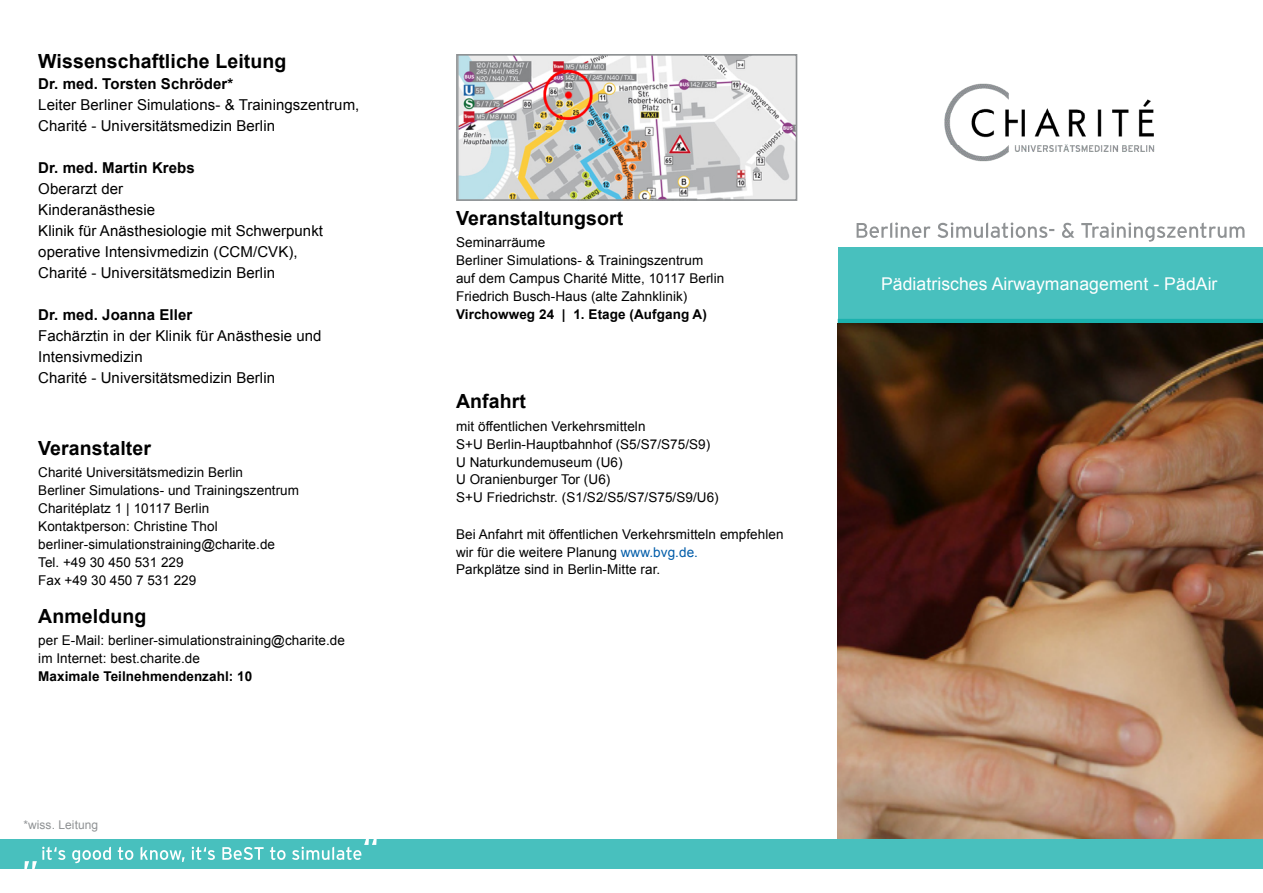
<style>
.page{position:relative;width:1263px;height:893px;background:#fff}
.page>*{position:absolute;margin:0;border:0;box-sizing:border-box;transform-origin:0 0}
.t1{font:700 19.5px "Arial";letter-spacing:.005em;color:#000}
.t2{font:17.55px "Arial";letter-spacing:.005em;color:#fff}
.t3{font:15px/21px "Arial";letter-spacing:.005em;color:#000}
.t4{font:700 15px "Arial";letter-spacing:.005em;color:#000}
.t5{font:13.5px/18px "Arial";letter-spacing:.005em;color:#000}
.t6{font:700 13.5px "Arial";letter-spacing:.005em;color:#000}
.t7{font:12px "Arial";letter-spacing:.005em;color:#8f9294}
.s1{color:#005ca9}
</style>
<div class="page">
<svg style="left:856px;top:222px;width:388px;height:20px"></svg>
<img style="left:944px;top:83px;width:211px;height:79px">
<img style="left:459px;top:57px;width:335px;height:141px">
<div style="left:456px;top:54px;width:341px;height:147px;border:2px solid #8f9294"></div>
<div style="left:838px;top:248px;width:425px;height:73px;background:#48c0be"></div>
<hr style="left:838px;top:319px;width:425px;height:4px;background:#1bb1ae">
<div style="left:0;top:839px;width:1263px;height:30px;background:#48c0be"></div>
<img style="left:838px;top:323px;width:425px;height:516px">
<svg style="left:24px;top:839px;width:353px;height:30px"></svg>
<h1 class="t1" style="left:38px;top:49px;width:250px">Wissenschaftliche Leitung</h1>
<p class="t4" style="left:38px;top:74px;width:196px">Dr. med. Torsten Schröder*</p>
<p class="t3" style="left:38px;top:95px;width:323px">Leiter Berliner Simulations- &amp; Trainingszentrum,<br>Charité - Universitätsmedizin Berlin</p>
<p class="t4" style="left:38px;top:158px;width:158px">Dr. med. Martin Krebs</p>
<p class="t3" style="left:38px;top:179px;width:286px">Oberarzt der<br>Kinderanästhesie<br>Klinik für Anästhesiologie mit Schwerpunkt operative Intensivmedizin (CCM/CVK),<br>Charité - Universitätsmedizin Berlin</p>
<p class="t4" style="left:38px;top:305px;width:156px">Dr. med. Joanna Eller</p>
<p class="t3" style="left:38px;top:326px;width:285px">Fachärztin in der Klinik für Anästhesie und<br>Intensivmedizin<br>Charité - Universitätsmedizin Berlin</p>
<h1 class="t1" style="left:38px;top:435px;width:114px">Veranstalter</h1>
<p class="t5" style="left:38px;top:464px;width:262px">Charité Universitätsmedizin Berlin<br>Berliner Simulations- und Trainingszentrum Charitéplatz 1 | 10117 Berlin Kontaktperson: Christine Thol berliner-simulationstraining@charite.de Tel. +49 30 450 531 229<br>Fax +49 30 450 7 531 229</p>
<h1 class="t1" style="left:38px;top:603px;width:110px">Anmeldung</h1>
<p class="t5" style="left:38px;top:631px;width:308px">per E-Mail: berliner-simulationstraining@charite.de im Internet: best.charite.de</p>
<p class="t6" style="left:38px;top:667px;width:216px">Maximale Teilnehmendenzahl: 10</p>
<p class="t7" style="left:23px;top:817px;width:76px">*wiss. Leitung</p>
<h1 class="t1" style="left:456px;top:205px;width:169px">Veranstaltungsort</h1>
<p class="t5" style="left:456px;top:233px;width:270px">Seminarräume<br>Berliner Simulations- &amp; Trainingszentrum auf dem Campus Charité Mitte, 10117 Berlin Friedrich Busch-Haus (alte Zahnklinik)</p>
<p class="t6" style="left:456px;top:305px;width:252px">Virchowweg 24 | 1. Etage (Aufgang A)</p>
<h1 class="t1" style="left:456px;top:389px;width:71px">Anfahrt</h1>
<p class="t5" style="left:456px;top:417px;width:264px">mit öffentlichen Verkehrsmitteln<br>S+U Berlin-Hauptbahnhof (S5/S7/S75/S9)<br>U Naturkundemuseum (U6)<br>U Oranienburger Tor (U6)<br>S+U Friedrichstr. (S1/S2/S5/S7/S75/S9/U6)</p>
<p class="t5" style="left:456px;top:525px;width:329px">Bei Anfahrt mit öffentlichen Verkehrsmitteln empfehlen wir für die weitere Planung <span class="s1">www.bvg.de.<br></span>Parkplätze sind in Berlin-Mitte rar.</p>
<p class="t2" style="left:881px;top:272px;width:338px">Pädiatrisches Airwaymanagement - PädAir</p>
</div>
